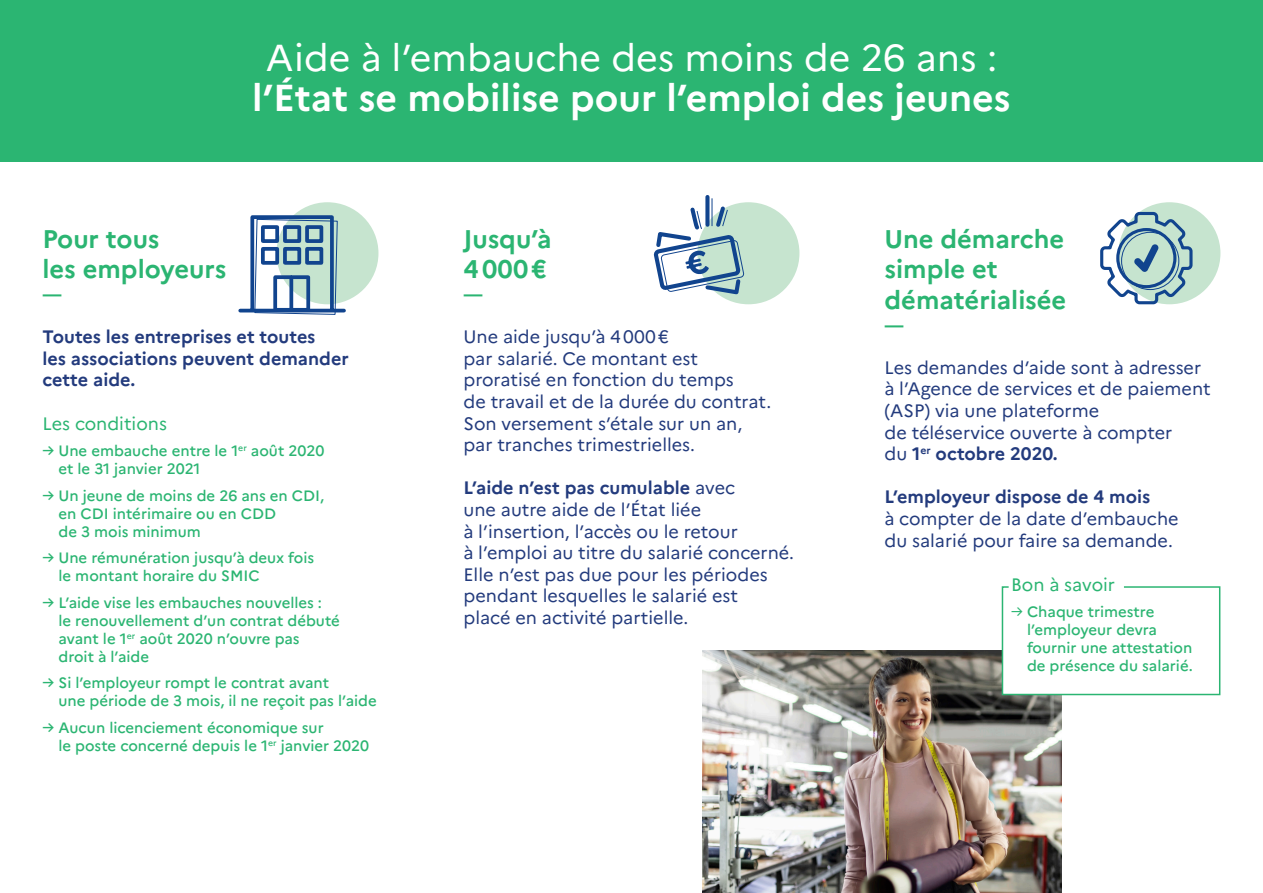
<style>
.page{position:relative;width:1263px;height:893px;background:#fff}
.page>*{position:absolute;margin:0;border:0;box-sizing:border-box;transform-origin:0 0}
.t1{font:700 37.5px "Marianne";color:#fff}
.t2{font:37.5px "Marianne";color:#fff}
.t3{font:700 25.5px/30.6px "Marianne";color:#2bb572}
.t4{font:18px/21.6px "Marianne";color:#233b7d}
.t5{font:700 18px/21.6px "Marianne";color:#233b7d}
.t6{font:18px "Marianne";color:#2bb572}
.t7{font:700 18px "Marianne";color:#2bb572}
.t8{font:500 15px/18px "Marianne";color:#2bb572}
.s1{font-weight:700}
.s2{font-weight:400}
</style>
<div class="page">
<img style="left:703px;top:651px;width:359px;height:242px">
<div style="left:0;top:0;width:1263px;height:162px;background:#2bb572"></div>
<div style="left:276px;top:202px;width:102px;height:102px;background:#c6e4cf;border-radius:50%"></div>
<div style="left:697px;top:202px;width:102px;height:102px;background:#c6e4cf;border-radius:50%"></div>
<div style="left:1118px;top:202px;width:102px;height:102px;background:#c6e4cf;border-radius:50%"></div>
<svg style="left:653px;top:195px;width:91px;height:102px"></svg>
<svg style="left:238px;top:213px;width:109px;height:102px"></svg>
<svg style="left:1100px;top:210px;width:94px;height:95px"></svg>
<div style="left:1121px;top:232px;width:58px;height:58px;border:1px solid #11448e;border-radius:50%"></div>
<svg style="left:1001px;top:586px;width:220px;height:110px"></svg>
<h1 class="t2" style="left:266px;top:34px;width:733px">Aide à l’embauche des moins de 26 ans :</h1>
<h1 class="t1" style="left:252px;top:75px;width:760px">l’État se mobilise pour l’emploi des jeunes</h1>
<h2 class="t3" style="left:43px;top:223px;width:185px">Pour tous<br>les employeurs</h2>
<p class="t7" style="left:43px;top:282px;width:21px">—</p>
<p class="t5" style="left:43px;top:326px;width:308px">Toutes les entreprises et toutes<br>les associations peuvent demander cette aide.</p>
<p class="t6" style="left:43px;top:412px;width:126px">Les conditions</p>
<p class="t8" style="left:59px;top:442px;width:267px;text-indent:-16px">→ Une embauche entre le 1<sup>er</sup> août 2020 et le 31 janvier 2021</p>
<p class="t8" style="left:59px;top:486px;width:267px;text-indent:-16px">→ Un jeune de moins de 26 ans en CDI, en CDI intérimaire ou en CDD<br>de 3 mois minimum</p>
<p class="t8" style="left:59px;top:549px;width:257px;text-indent:-16px">→ Une rémunération jusqu’à deux fois le montant horaire du SMIC</p>
<p class="t8" style="left:59px;top:593px;width:283px;text-indent:-16px">→ L’aide vise les embauches nouvelles :<br>le renouvellement d’un contrat débuté avant le 1<sup>er</sup> août 2020 n’ouvre pas<br>droit à l’aide</p>
<p class="t8" style="left:59px;top:674px;width:320px;text-indent:-16px">→ Si l’employeur rompt le contrat avant<br>une période de 3 mois, il ne reçoit pas l’aide</p>
<p class="t8" style="left:59px;top:718px;width:312px;text-indent:-16px">→ Aucun licenciement économique sur<br>le poste concerné depuis le 1<sup>er</sup> janvier 2020</p>
<h2 class="t3" style="left:463px;top:223px;width:89px">Jusqu’à<br>4000€</h2>
<p class="t7" style="left:463px;top:282px;width:21px">—</p>
<p class="t4" style="left:463px;top:326px;width:309px">Une aide jusqu’à 4000€<br>par salarié. Ce montant est proratisé en fonction du temps<br>de travail et de la durée du contrat.<br>Son versement s’étale sur un an, par tranches trimestrielles.</p>
<p class="t4" style="left:463px;top:477px;width:332px"><span class="s1">L’aide n’est pas cumulable</span> avec<br>une autre aide de l’État liée<br>à l’insertion, l’accès ou le retour<br>à l’emploi au titre du salarié concerné.<br>Elle n’est pas due pour les périodes pendant lesquelles le salarié est<br>placé en activité partielle.</p>
<h2 class="t3" style="left:884px;top:223px;width:183px">Une démarche simple et dématérialisée</h2>
<p class="t7" style="left:884px;top:313px;width:21px">—</p>
<p class="t4" style="left:884px;top:356px;width:328px">Les demandes d’aide sont à adresser à l’Agence de services et de paiement (ASP) via une plateforme<br>de téléservice ouverte à compter<br>du <span class="s1">1</span><sup>er</sup> <span class="s1">octobre 2020.</span></p>
<p class="t5" style="left:884px;top:486px;width:267px">L’employeur dispose de 4 mois</p>
<p class="t4" style="left:884px;top:508px;width:296px">à compter de la date d’embauche du salarié pour faire sa demande.</p>
<p class="t6" style="left:1011px;top:573px;width:106px">Bon à savoir</p>
<p class="t8" style="left:1027px;top:603px;width:167px;text-indent:-16px"><span class="s2">→</span> Chaque trimestre l’employeur devra fournir une attestation de présence du salarié.</p>
</div>
